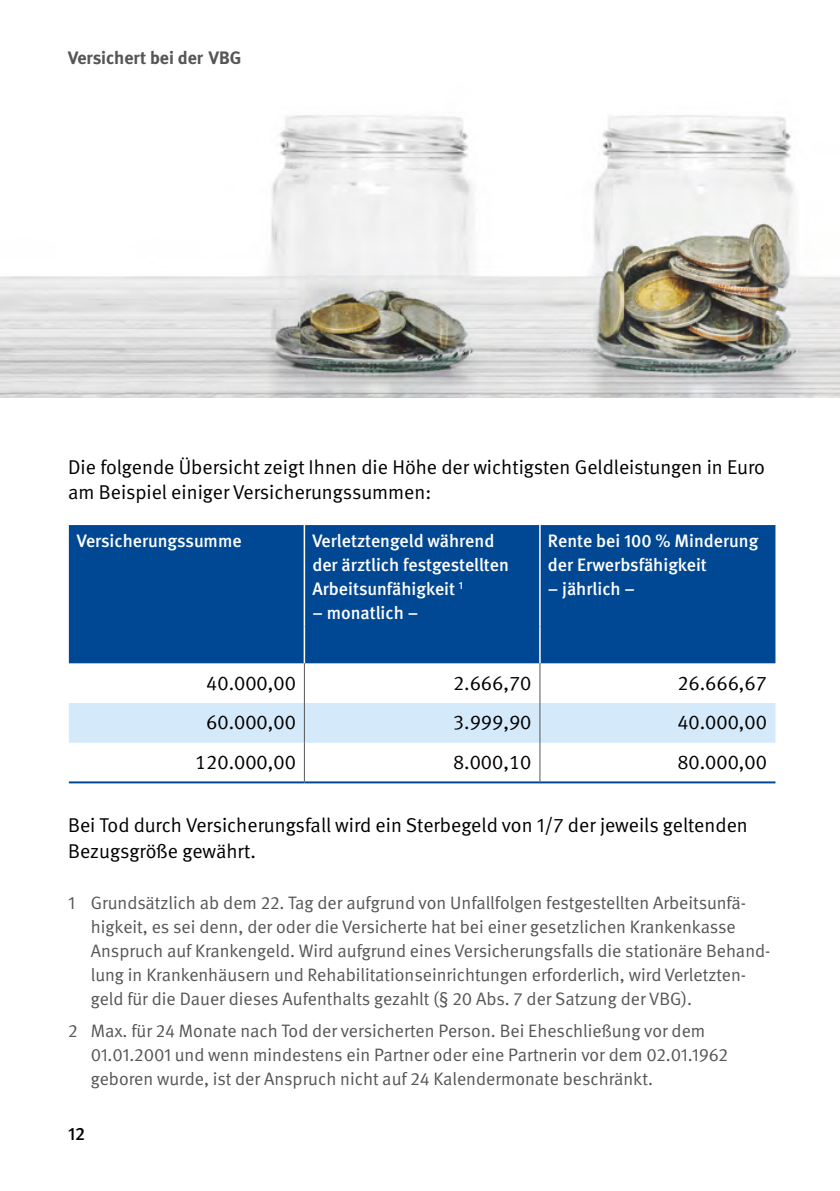
<style>
.page{position:relative;width:840px;height:1191px;background:#fff}
.page>*{position:absolute;margin:0;border:0;box-sizing:border-box;transform-origin:0 0}
.Fließtext{font:20px/25.6px "DGUV Meta";color:#000}
.Bildunterschrift{font:18px/24px "DGUV Meta";color:#565655}
.Tabellenkopf{font:500 18px/24px "DGUV Meta";color:#fff}
.t1{font:700 18px "DGUV Meta";color:#565655}
.t2{font:500 18px "DGUV Meta";color:#000}
</style>
<div class="page">
<img style="left:0;top:115px;width:839px;height:282px">
<div style="left:69px;top:525px;width:706px;height:138px;background:#004893"></div>
<div style="left:69px;top:703px;width:706px;height:39px;background:#d4eafa"></div>
<hr style="left:303px;top:525px;width:2px;height:101px;background:#fff">
<hr style="left:539px;top:525px;width:1px;height:101px;background:#fff">
<hr style="left:303px;top:626px;width:2px;height:37px;background:#fff">
<hr style="left:539px;top:626px;width:1px;height:37px;background:#fff">
<hr style="left:304px;top:663px;width:1px;height:40px;background:#565655">
<hr style="left:539px;top:663px;width:1px;height:40px;background:#565655">
<hr style="left:304px;top:703px;width:1px;height:39px;background:#565655">
<hr style="left:539px;top:703px;width:1px;height:39px;background:#565655">
<hr style="left:304px;top:742px;width:1px;height:39px;background:#565655">
<hr style="left:539px;top:742px;width:1px;height:39px;background:#565655">
<hr style="left:69px;top:781px;width:235px;height:2px;background:#004893">
<hr style="left:304px;top:781px;width:235px;height:2px;background:#004893">
<hr style="left:539px;top:781px;width:236px;height:2px;background:#004893">
<p class="t1" style="left:68px;top:47px;width:175px">Versichert bei der VBG</p>
<p class="Fließtext" style="left:68px;top:454px;width:698px">Die folgende Übersicht zeigt Ihnen die Höhe der wichtigsten Geldleistungen in Euro am Beispiel einiger Versicherungssummen:</p>
<p class="Tabellenkopf" style="left:77px;top:529px;width:166px">Versicherungssumme</p>
<p class="Tabellenkopf" style="left:312px;top:529px;width:198px">Verletztengeld während der ärztlich festgestellten<br>Arbeitsunfähigkeit <sup>1</sup></p>
<p class="Tabellenkopf" style="left:312px;top:601px;width:107px">– monatlich –</p>
<p class="Tabellenkopf" style="left:547px;top:529px;width:212px">Rente bei 100 % Minderung der Erwerbsfähigkeit</p>
<p class="Tabellenkopf" style="left:547px;top:577px;width:89px">– jährlich –</p>
<p class="Fließtext" style="left:206px;top:670px;width:91px">40.000,00</p>
<p class="Fließtext" style="left:453px;top:670px;width:80px">2.666,70</p>
<p class="Fließtext" style="left:677px;top:670px;width:91px">26.666,67</p>
<p class="Fließtext" style="left:206px;top:710px;width:91px">60.000,00</p>
<p class="Fließtext" style="left:453px;top:710px;width:80px">3.999,90</p>
<p class="Fließtext" style="left:677px;top:710px;width:91px">40.000,00</p>
<p class="Fließtext" style="left:195px;top:750px;width:102px">120.000,00</p>
<p class="Fließtext" style="left:453px;top:750px;width:80px">8.000,10</p>
<p class="Fließtext" style="left:677px;top:750px;width:91px">80.000,00</p>
<p class="Fließtext" style="left:68px;top:813px;width:681px">Bei Tod durch Versicherungsfall wird ein Sterbegeld von 1/7 der jeweils geltenden<br>Bezugsgröße gewährt.</p>
<p class="Bildunterschrift" style="left:91px;top:891px;width:680px;text-indent:-23px">1 Grundsätzlich ab dem 22. Tag der aufgrund von Unfallfolgen festgestellten Arbeitsunfä&shy;higkeit, es sei denn, der oder die Versicherte hat bei einer gesetzlichen Krankenkasse Anspruch auf Krankengeld. Wird aufgrund eines Versicherungsfalls die stationäre Behand&shy;lung in Krankenhäusern und Rehabilitationseinrichtungen erforderlich, wird Verletzten&shy;geld für die Dauer dieses Aufenthalts gezahlt (§ 20 Abs. 7 der Satzung der VBG).</p>
<p class="Bildunterschrift" style="left:91px;top:1019px;width:638px;text-indent:-23px">2 Max. für 24 Monate nach Tod der versicherten Person. Bei Eheschließung vor dem<br>01.01.2001 und wenn mindestens ein Partner oder eine Partnerin vor dem 02.01.1962 geboren wurde, ist der Anspruch nicht auf 24 Kalendermonate beschränkt.</p>
<p class="t2" style="left:68px;top:1123px;width:18px">12</p>
</div>
